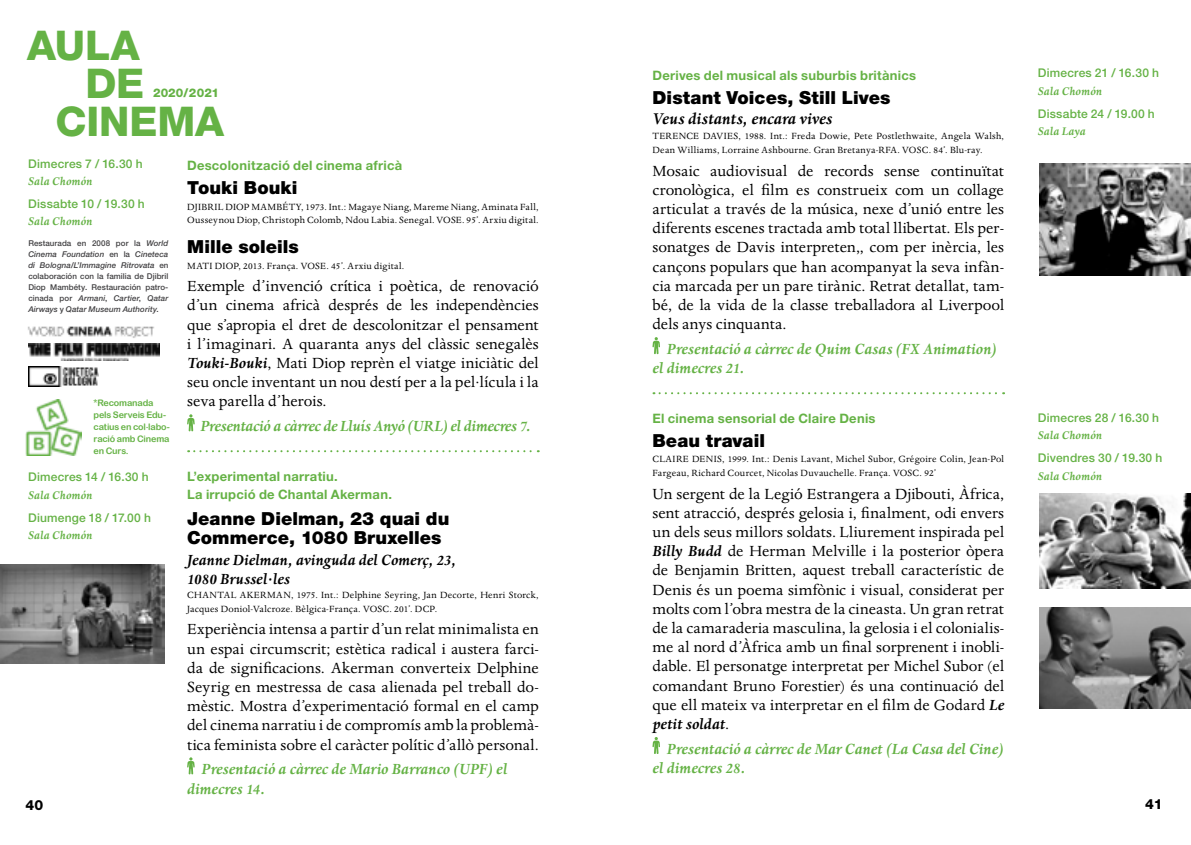
<style>
.page{position:relative;width:1191px;height:845px;background:#fff}
.page>*{position:absolute;margin:0;border:0;box-sizing:border-box;transform-origin:0 0}
.t1{font:800 41px "Helvetica Neue LT";letter-spacing:-.005em;color:#65b245}
.t2{font:900 18px/19.2px "Helvetica Neue LT";letter-spacing:.005em;color:#000}
.t3{font:italic 700 18px "Dante";letter-spacing:-.005em;color:#000}
.t4{font:17px/19.2px "Dante";letter-spacing:.005em;color:#000;text-align:justify}
.t5{font:italic 700 17px/19.2px "Dante";color:#65b245}
.t6{font:italic 700 17px/19.2px "Dante";color:#000}
.t7{font:italic 700 17px "Dante";letter-spacing:-.02em;color:#65b245}
.t8{font:800 14px "Helvetica Neue LT";color:#000}
.t9{font:700 13px/18px "Helvetica Neue LT";letter-spacing:.02em;color:#65b245}
.t10{font:italic 700 12.8px "Dante";letter-spacing:.01em;color:#65b245}
.t11{font:500 12px "Helvetica Neue LT";letter-spacing:.015em;color:#65b245}
.t12{font:800 12px "Helvetica Neue LT";letter-spacing:.02em;color:#65b245}
.t13{font:10.4px/13.6px "Dante";letter-spacing:.025em;color:#000}
.t14{font:9px/12px "Arial Rounded MT Bold";letter-spacing:-.02em;color:#65b245}
.t15{font:500 8px/11px "Helvetica Neue LT";letter-spacing:.005em;color:#414042;text-align:justify}
.s1{font-weight:700;font-style:italic}
.s2{font-style:italic}
</style>
<div class="page">
<svg style="left:188px;top:450px;width:351px;height:2px"></svg>
<svg style="left:187px;top:414px;width:8px;height:18px"></svg>
<svg style="left:187px;top:757px;width:8px;height:18px"></svg>
<svg style="left:653px;top:392px;width:351px;height:2px"></svg>
<svg style="left:652px;top:337px;width:8px;height:17px"></svg>
<svg style="left:652px;top:737px;width:8px;height:17px"></svg>
<img style="left:1039px;top:163px;width:152px;height:112px">
<img style="left:1039px;top:494px;width:152px;height:95px">
<img style="left:1039px;top:607px;width:152px;height:101px">
<img style="left:0;top:564px;width:164px;height:99px">
<img style="left:26px;top:400px;width:55px;height:55px">
<img style="left:27px;top:326px;width:127px;height:12px">
<img style="left:28px;top:343px;width:132px;height:17px">
<img style="left:29px;top:366px;width:69px;height:20px">
<h1 class="t1" style="left:27px;top:21px;width:109px">AULA</h1>
<h1 class="t1" style="left:85px;top:59px;width:60px">DE</h1>
<h1 class="t1" style="left:56px;top:97px;width:166px">CINEMA</h1>
<p class="t9" style="left:187px;top:156px;width:216px">Descolonització del cinema africà</p>
<p class="t2" style="left:187px;top:178px;width:112px">Touki Bouki</p>
<p class="t13" style="left:187px;top:200px;width:353px">DJIBRIL DIOP MAMBÉTY, 1973. Int.: Magaye Niang, Mareme Niang, Aminata Fall,<br>Ousseynou Diop, Christoph Colomb, Ndou Labia. Senegal. VOSE. 95’. Arxiu digital.</p>
<p class="t2" style="left:187px;top:237px;width:113px">Mille soleils</p>
<p class="t13" style="left:187px;top:259px;width:219px">MATI DIOP, 2013. França. VOSE. 45’. Arxiu digital.</p>
<p class="t4" style="left:187px;top:277px;width:353px">Exemple d’invenció crítica i poètica, de renovació d’un cinema africà després de les independències que s’apropia el dret de descolonitzar el pensament i l’imaginari. A quaranta anys del clàssic senegalès <span class="s1">Touki-Bouki</span>, Mati Diop reprèn el viatge iniciàtic del seu oncle inventant un nou destí per a la pel·lícula i la seva parella d’herois.</p>
<p class="t7" style="left:201px;top:417px;width:331px">Presentació a càrrec de Lluís Anyó (URL) el dimecres 7.</p>
<p class="t9" style="left:187px;top:467px;width:206px">L’experimental narratiu.<br>La irrupció de Chantal Akerman.</p>
<p class="t2" style="left:187px;top:508px;width:264px">Jeanne Dielman, 23 quai du<br>Commerce, 1080 Bruxelles</p>
<p class="t6" style="left:187px;top:551px;width:270px">Jeanne Dielman, avinguda del Comerç, 23,<br>1080 Brussel·les</p>
<p class="t13" style="left:187px;top:588px;width:353px">CHANTAL AKERMAN, 1975. Int.: Delphine Seyring, Jan Decorte, Henri Storck,<br>Jacques Doniol-Valcroze. Bèlgica-França. VOSC. 201’. DCP.</p>
<p class="t4" style="left:187px;top:620px;width:353px">Experiència intensa a partir d’un relat minimalista en un espai circumscrit; estètica radical i austera farci&shy;da de significacions. Akerman converteix Delphine Seyrig en mestressa de casa alienada pel treball do&shy;mèstic. Mostra d’experimentació formal en el camp del cinema narratiu i de compromís amb la problemà&shy;tica feminista sobre el caràcter polític d’allò personal.</p>
<p class="t5" style="left:187px;top:760px;width:322px;text-indent:14px">Presentació a càrrec de Mario Barranco (UPF) el dimecres 14.</p>
<p class="t12" style="left:153px;top:86px;width:67px">2020/2021</p>
<p class="t11" style="left:28px;top:156px;width:116px">Dimecres 7 / 16.30 h</p>
<p class="t10" style="left:28px;top:174px;width:66px">Sala Chomón</p>
<p class="t11" style="left:28px;top:197px;width:118px">Dissabte 10 / 19.30 h</p>
<p class="t10" style="left:28px;top:214px;width:66px">Sala Chomón</p>
<p class="t15" style="left:28px;top:237px;width:142px">Restaurada en 2008 por la <span class="s2">World Cinema Foundation</span> en la <span class="s2">Cineteca di Bologna/L’Immagine Ritrovata</span> en colaboración con la familia de Djibril Diop Mambéty. Restauración patro&shy;cinada por <span class="s2">Armani</span>, <span class="s2">Cartier</span>, <span class="s2">Qatar Airways</span> y <span class="s2">Qatar Museum Authority</span>.</p>
<p class="t14" style="left:94px;top:397px;width:78px">*Recomanada pels Serveis Edu&shy;catius en col.labo&shy;ració amb Cinema en Curs.</p>
<p class="t11" style="left:28px;top:470px;width:122px">Dimecres 14 / 16.30 h</p>
<p class="t10" style="left:28px;top:488px;width:66px">Sala Chomón</p>
<p class="t11" style="left:28px;top:510px;width:124px">Diumenge 18 / 17.00 h</p>
<p class="t10" style="left:28px;top:528px;width:66px">Sala Chomón</p>
<p class="t9" style="left:652px;top:66px;width:265px">Derives del musical als suburbis britànics</p>
<p class="t2" style="left:652px;top:88px;width:239px">Distant Voices, Still Lives</p>
<p class="t3" style="left:652px;top:108px;width:181px">Veus distants, encara vives</p>
<p class="t13" style="left:652px;top:130px;width:353px">TERENCE DAVIES, 1988. Int.: Freda Dowie, Pete Postlethwaite, Angela Walsh,<br>Dean Williams, Lorraine Ashbourne. Gran Bretanya-RFA. VOSC. 84’. Blu-ray.</p>
<p class="t4" style="left:652px;top:161px;width:353px">Mosaic audiovisual de records sense continuïtat cronològica, el film es construeix com un collage articulat a través de la música, nexe d’unió entre les diferents escenes tractada amb total llibertat. Els per&shy;sonatges de Davis interpreten,, com per inèrcia, les cançons populars que han acompanyat la seva infàn&shy;cia marcada per un pare tirànic. Retrat detallat, tam&shy;bé, de la vida de la classe treballadora al Liverpool dels anys cinquanta.</p>
<p class="t5" style="left:652px;top:340px;width:346px;text-indent:14px">Presentació a càrrec de Quim Casas (FX Animation) el dimecres 21.</p>
<p class="t9" style="left:652px;top:409px;width:225px">El cinema sensorial de Claire Denis</p>
<p class="t2" style="left:652px;top:430px;width:114px">Beau travail</p>
<p class="t13" style="left:652px;top:453px;width:353px">CLAIRE DENIS, 1999. Int.: Denis Lavant, Michel Subor, Grégoire Colin, Jean-Pol<br>Fargeau, Richard Courcet, Nicolas Duvauchelle. França. VOSC. 92’</p>
<p class="t4" style="left:652px;top:484px;width:353px">Un sergent de la Legió Estrangera a Djibouti, Àfrica, sent atracció, després gelosia i, finalment, odi envers un dels seus millors soldats. Lliurement inspirada pel <span class="s1">Billy Budd</span> de Herman Melville i la posterior òpera de Benjamin Britten, aquest treball característic de Denis és un poema simfònic i visual, considerat per molts com l’obra mestra de la cineasta. Un gran retrat de la camaraderia masculina, la gelosia i el colonialis&shy;me al nord d’Àfrica amb un final sorprenent i inobli&shy;dable. El personatge interpretat per Michel Subor (el comandant Bruno Forestier) és una continuació del que ell mateix va interpretar en el film de Godard <span class="s1">Le petit soldat</span>.</p>
<p class="t5" style="left:652px;top:739px;width:352px;text-indent:14px">Presentació a càrrec de Mar Canet (La Casa del Cine) el dimecres 28.</p>
<p class="t11" style="left:1037px;top:66px;width:123px">Dimecres 21 / 16.30 h</p>
<p class="t10" style="left:1037px;top:84px;width:66px">Sala Chomón</p>
<p class="t11" style="left:1037px;top:106px;width:118px">Dissabte 24 / 19.00 h</p>
<p class="t10" style="left:1037px;top:124px;width:49px">Sala Laya</p>
<p class="t11" style="left:1037px;top:411px;width:123px">Dimecres 28 / 16.30 h</p>
<p class="t10" style="left:1037px;top:428px;width:66px">Sala Chomón</p>
<p class="t11" style="left:1037px;top:451px;width:126px">Divendres 30 / 19.30 h</p>
<p class="t10" style="left:1037px;top:469px;width:66px">Sala Chomón</p>
<p class="t8" style="left:26px;top:796px;width:19px">40</p>
<p class="t8" style="left:1145px;top:795px;width:19px">41</p>
</div>
